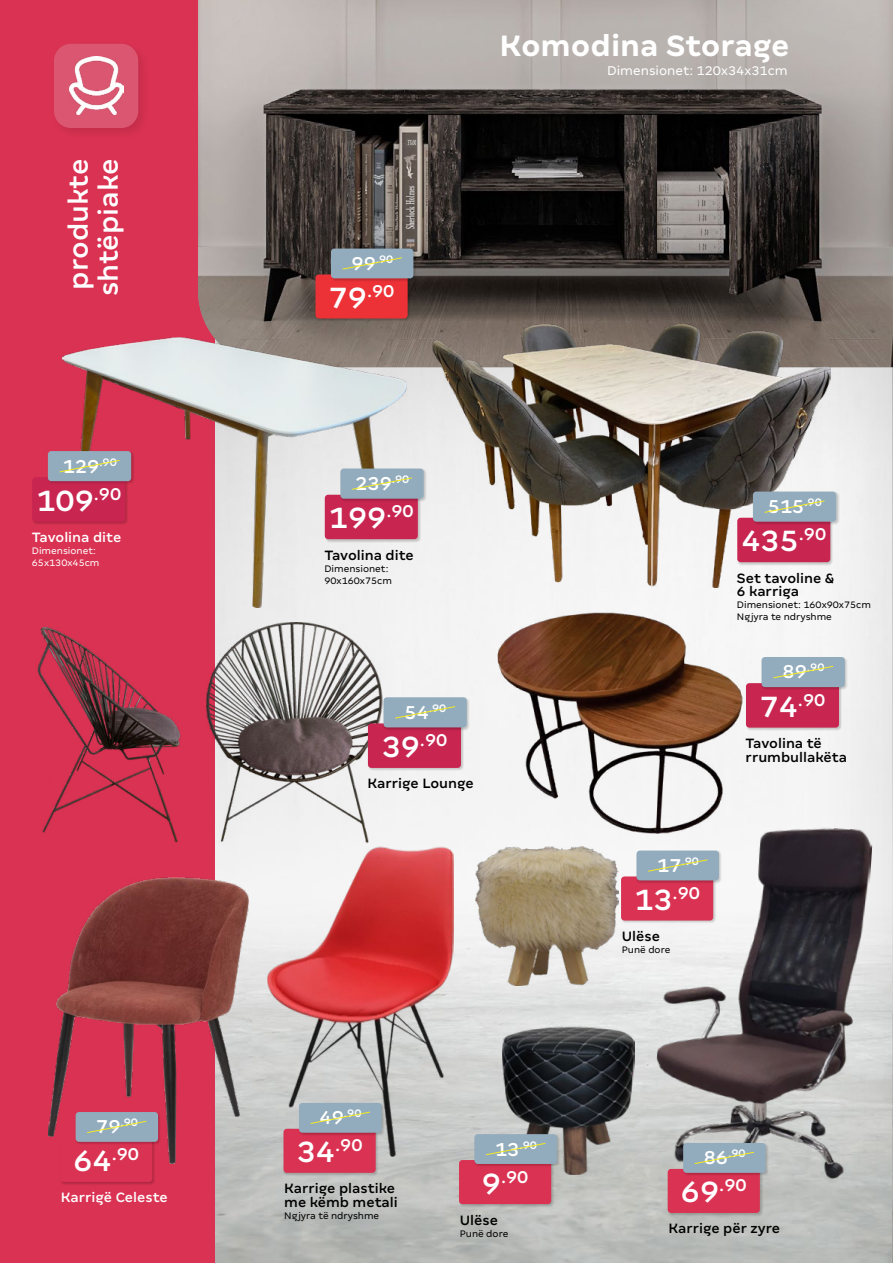
<style>
.page{position:relative;width:893px;height:1263px;background:#fff}
.page>*{position:absolute;margin:0;border:0;box-sizing:border-box;transform-origin:0 0}
.t1{font:500 33px "Margem";color:#fff}
.t2{font:700 32.7px "Margem";color:#fff}
.t3{font:500 30px/30px "Margem";color:#fff}
.t4{font:500 21px "Margem";color:#fff}
.t5{font:500 19.2px "Margem";color:#fff}
.t6{font:500 15px/13.5px "Margem";color:#000}
.t7{font:500 15px "Margem";color:#fff}
.t8{font:14.1px "Margem Rounded";color:#fff}
.t9{font:500 12.3px "Margem";color:#fff}
.t10{font:10.5px/12px "Margem";color:#000}
.t11{font:10.5px/12px "Margem";color:#fff}
.s1{font-size:21px}
.s2{font-size:33px}
</style>
<div class="page">
<img style="left:215px;top:367px;width:589px;height:896px">
<svg style="left:804px;top:367px;width:88px;height:896px"></svg>
<div style="left:0;top:0;width:215px;height:1263px;background:#da3252"></div>
<img style="left:198px;top:0;width:694px;height:367px">
<div style="left:50px;top:40px;width:100px;height:100px;background:#000;opacity:.5"></div>
<div style="left:54px;top:44px;width:84px;height:84px;background:#db5771;border-radius:17px"></div>
<img style="left:69px;top:57px;width:54px;height:58px">
<img style="left:486px;top:608px;width:262px;height:230px">
<div style="left:745px;top:683px;width:97px;height:48px;background:#000;opacity:.2"></div>
<div style="left:746px;top:683px;width:93px;height:45px;background:#c82651;border-radius:3px"></div>
<div style="left:761px;top:657px;width:87px;height:33px;background:#000;opacity:.2"></div>
<div style="left:762px;top:657px;width:83px;height:30px;background:#92acbd;border-radius:3px"></div>
<svg style="left:773px;top:666px;width:61px;height:13px"></svg>
<div style="left:315px;top:274px;width:96px;height:48px;background:#000;opacity:.2"></div>
<div style="left:315px;top:274px;width:93px;height:44px;background:#ed3237;border-radius:3px"></div>
<div style="left:331px;top:248px;width:86px;height:34px;background:#000;opacity:.2"></div>
<div style="left:331px;top:249px;width:82px;height:29px;background:#92acbd;border-radius:3px"></div>
<svg style="left:342px;top:257px;width:60px;height:13px"></svg>
<img style="left:648px;top:818px;width:225px;height:389px">
<div style="left:667px;top:1168px;width:96px;height:48px;background:#9fa19e"></div>
<div style="left:668px;top:1169px;width:92px;height:44px;background:#da3252;border-radius:3px"></div>
<div style="left:683px;top:1142px;width:86px;height:34px;background:#000;opacity:.2"></div>
<div style="left:683px;top:1143px;width:83px;height:30px;background:#92acbd;border-radius:3px"></div>
<svg style="left:694px;top:1151px;width:60px;height:13px"></svg>
<img style="left:207px;top:623px;width:176px;height:220px">
<img style="left:37px;top:627px;width:144px;height:216px">
<img style="left:63px;top:338px;width:343px;height:270px">
<div style="left:324px;top:494px;width:97px;height:48px;background:#000;opacity:.2"></div>
<div style="left:325px;top:495px;width:93px;height:44px;background:#c82651;border-radius:3px"></div>
<div style="left:340px;top:468px;width:87px;height:34px;background:#000;opacity:.2"></div>
<div style="left:340px;top:469px;width:84px;height:30px;background:#92acbd;border-radius:3px"></div>
<svg style="left:352px;top:477px;width:60px;height:13px"></svg>
<div style="left:32px;top:477px;width:97px;height:48px;background:#000;opacity:.2"></div>
<div style="left:32px;top:477px;width:93px;height:45px;background:#c82651;border-radius:3px"></div>
<div style="left:47px;top:451px;width:87px;height:33px;background:#000;opacity:.2"></div>
<div style="left:48px;top:451px;width:83px;height:30px;background:#92acbd;border-radius:3px"></div>
<svg style="left:59px;top:460px;width:61px;height:13px"></svg>
<div style="left:367px;top:723px;width:97px;height:48px;background:#d3d3d3"></div>
<div style="left:368px;top:723px;width:93px;height:45px;background:#c82651;border-radius:3px"></div>
<div style="left:383px;top:697px;width:87px;height:34px;background:#000;opacity:.2"></div>
<div style="left:384px;top:697px;width:83px;height:30px;background:#92acbd;border-radius:3px"></div>
<svg style="left:395px;top:706px;width:61px;height:13px"></svg>
<img style="left:476px;top:847px;width:142px;height:139px">
<div style="left:621px;top:876px;width:96px;height:48px;background:#000;opacity:.2"></div>
<div style="left:621px;top:876px;width:92px;height:44px;background:#da3252;border-radius:3px"></div>
<div style="left:636px;top:850px;width:86px;height:34px;background:#000;opacity:.2"></div>
<div style="left:636px;top:851px;width:83px;height:29px;background:#92acbd;border-radius:3px"></div>
<svg style="left:648px;top:859px;width:60px;height:13px"></svg>
<img style="left:267px;top:846px;width:187px;height:310px">
<div style="left:283px;top:1128px;width:96px;height:48px;background:#000;opacity:.2"></div>
<div style="left:283px;top:1129px;width:93px;height:44px;background:#da3252;border-radius:3px"></div>
<div style="left:299px;top:1102px;width:86px;height:34px;background:#000;opacity:.2"></div>
<div style="left:299px;top:1103px;width:82px;height:30px;background:#92acbd;border-radius:3px"></div>
<svg style="left:310px;top:1111px;width:60px;height:13px"></svg>
<img style="left:49px;top:878px;width:199px;height:285px">
<div style="left:60px;top:1137px;width:96px;height:48px;background:#000;opacity:.2"></div>
<div style="left:60px;top:1138px;width:92px;height:44px;background:#da3252;border-radius:3px"></div>
<div style="left:75px;top:1111px;width:86px;height:34px;background:#000;opacity:.2"></div>
<div style="left:76px;top:1112px;width:82px;height:30px;background:#92acbd;border-radius:3px"></div>
<svg style="left:87px;top:1121px;width:60px;height:12px"></svg>
<img style="left:502px;top:1026px;width:132px;height:149px">
<div style="left:459px;top:1159px;width:96px;height:48px;background:#000;opacity:.2"></div>
<div style="left:459px;top:1160px;width:92px;height:44px;background:#da3252;border-radius:3px"></div>
<div style="left:474px;top:1134px;width:86px;height:33px;background:#000;opacity:.2"></div>
<div style="left:474px;top:1134px;width:83px;height:30px;background:#92acbd;border-radius:3px"></div>
<svg style="left:486px;top:1143px;width:60px;height:13px"></svg>
<svg style="left:892px;top:367px;width:1px;height:896px"></svg>
<img style="left:892px;top:0;width:1px;height:367px">
<img style="left:432px;top:324px;width:398px;height:263px">
<div style="left:737px;top:517px;width:97px;height:48px;background:#000;opacity:.2"></div>
<div style="left:737px;top:518px;width:93px;height:44px;background:#c82651;border-radius:3px"></div>
<div style="left:752px;top:491px;width:87px;height:34px;background:#000;opacity:.2"></div>
<div style="left:753px;top:492px;width:83px;height:30px;background:#92acbd;border-radius:3px"></div>
<svg style="left:764px;top:500px;width:61px;height:13px"></svg>
<h3 class="t3" style="left:63px;top:296px;width:140px;rotate:-90deg">produkte shtëpiake</h3>
<h3 class="t4" style="left:63px;top:453px;width:55px">129<sup>.90</sup></h3>
<h1 class="t1" style="left:36px;top:481px;width:86px">109<sup>.90</sup></h1>
<p class="t7" style="left:32px;top:529px;width:91px">Tavolina dite</p>
<p class="t11" style="left:32px;top:545px;width:69px">Dimensionet:<br>65x130x45cm</p>
<p class="t9" style="left:96px;top:1115px;width:43px"><span class="s1">79</span>.90</p>
<p class="t5" style="left:73px;top:1143px;width:67px"><span class="s2">64</span>.90</p>
<p class="t7" style="left:61px;top:1189px;width:109px">Karrigë Celeste</p>
<h2 class="t2" style="left:500px;top:26px;width:292px">Komodina Storage</h2>
<p class="t8" style="left:607px;top:63px;width:182px">Dimensionet: 120x34x31cm</p>
<p class="t9" style="left:352px;top:252px;width:43px"><span class="s1">99</span>.90</p>
<p class="t5" style="left:329px;top:280px;width:67px"><span class="s2">79</span>.90</p>
<h3 class="t4" style="left:355px;top:471px;width:55px">239<sup>.90</sup></h3>
<h1 class="t1" style="left:329px;top:498px;width:86px">199<sup>.90</sup></h1>
<p class="t6" style="left:324px;top:548px;width:91px">Tavolina dite</p>
<p class="t10" style="left:324px;top:562px;width:69px">Dimensionet:<br>90x160x75cm</p>
<p class="t9" style="left:405px;top:700px;width:43px"><span class="s1">54</span>.90</p>
<p class="t5" style="left:382px;top:729px;width:67px"><span class="s2">39</span>.90</p>
<p class="t6" style="left:368px;top:777px;width:108px">Karrige Lounge</p>
<p class="t9" style="left:320px;top:1106px;width:43px"><span class="s1">49</span>.90</p>
<p class="t5" style="left:297px;top:1134px;width:67px"><span class="s2">34</span>.90</p>
<p class="t6" style="left:284px;top:1181px;width:115px">Karrige plastike me këmb metali</p>
<p class="t10" style="left:284px;top:1209px;width:97px">Ngjyra të ndryshme</p>
<p class="t9" style="left:495px;top:1137px;width:43px"><span class="s1">13</span>.90</p>
<p class="t5" style="left:482px;top:1165px;width:48px"><span class="s2">9</span>.90</p>
<p class="t6" style="left:460px;top:1213px;width:40px">Ulëse</p>
<p class="t10" style="left:460px;top:1227px;width:50px">Punë dore</p>
<h3 class="t4" style="left:768px;top:494px;width:55px">515<sup>.90</sup></h3>
<h1 class="t1" style="left:741px;top:521px;width:86px">435<sup>.90</sup></h1>
<p class="t6" style="left:737px;top:571px;width:99px">Set tavoline &amp;<br>6 karriga</p>
<p class="t10" style="left:737px;top:599px;width:136px">Dimensionet: 160x90x75cm<br>Ngjyra te ndryshme</p>
<p class="t9" style="left:783px;top:660px;width:43px"><span class="s1">89</span>.90</p>
<p class="t5" style="left:760px;top:688px;width:67px"><span class="s2">74</span>.90</p>
<p class="t9" style="left:657px;top:854px;width:43px"><span class="s1">17</span>.90</p>
<p class="t5" style="left:634px;top:882px;width:67px"><span class="s2">13</span>.90</p>
<p class="t6" style="left:622px;top:929px;width:40px">Ulëse</p>
<p class="t10" style="left:622px;top:943px;width:50px">Punë dore</p>
<p class="t6" style="left:746px;top:736px;width:103px">Tavolina të rrumbullakëta</p>
<p class="t9" style="left:704px;top:1146px;width:43px"><span class="s1">86</span>.90</p>
<p class="t5" style="left:681px;top:1174px;width:67px"><span class="s2">69</span>.90</p>
<p class="t6" style="left:668px;top:1222px;width:113px">Karrige për zyre</p>
</div>
